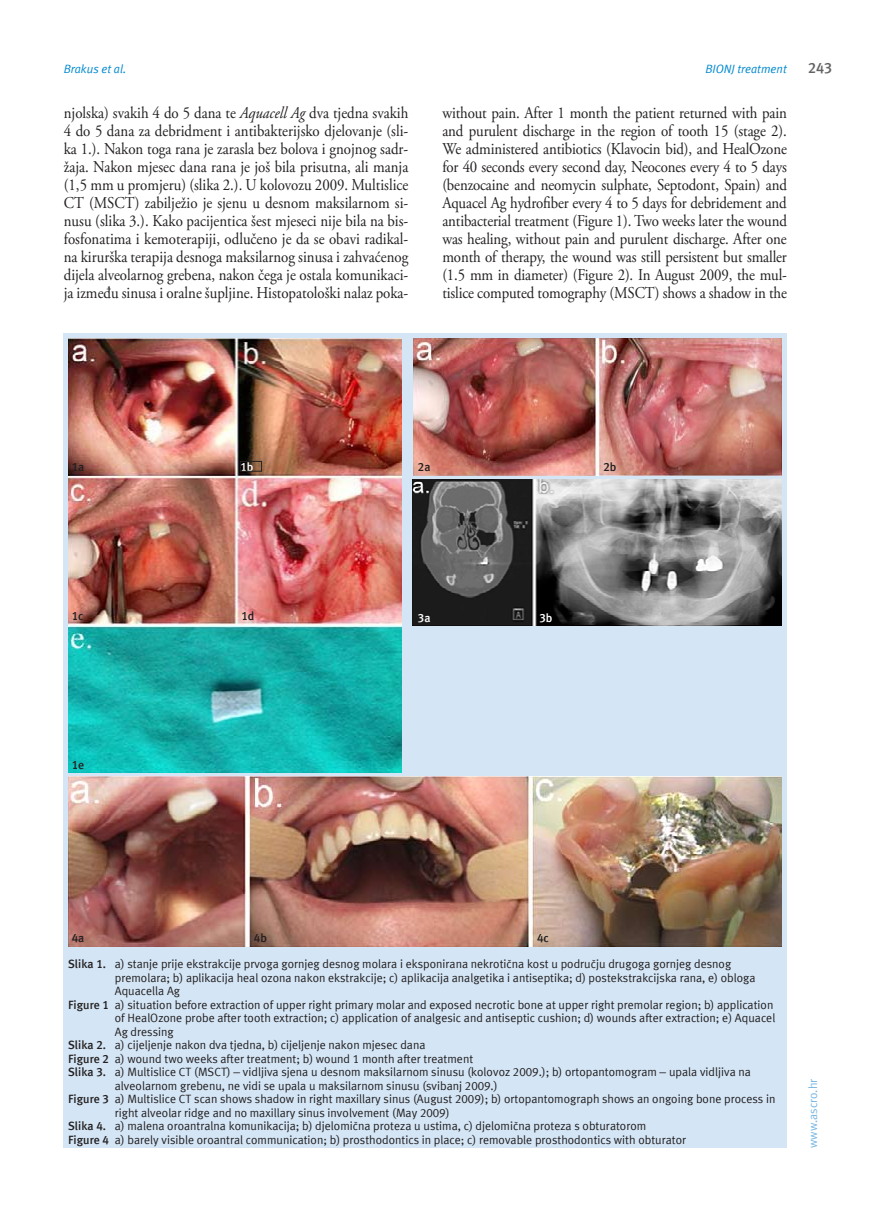
<style>
.page{position:relative;width:872px;height:1212px;background:#fff}
.page>*{position:absolute;margin:0;border:0;box-sizing:border-box;transform-origin:0 0}
.t1{font:16.5px/18px "Adobe Garamond Pro";letter-spacing:-.01em;color:#231f20;text-align:justify;scale:.9 1}
.t2{font:700 15px "Meta ASC";color:#636366}
.t3{font:12px "Meta ASC";color:#231f20}
.t4{font:italic 12px "Meta ASC";color:#0089cf}
.t5{font:700 12px "Meta ASC";color:#231f20}
.t6{font:12px "Meta ASC";color:#77b6e4}
.t7{font:700 12px "Meta ASC";color:#fff}
.s1{font-style:italic}
.s2{font-weight:700}
</style>
<div class="page">
<div style="left:64px;top:333px;width:723px;height:645px;background:#d4e6f6"></div>
<div style="left:64px;top:955px;width:723px;height:193px;background:#d4e6f6"></div>
<img style="left:68px;top:338px;width:334px;height:434px">
<img style="left:413px;top:338px;width:369px;height:137px">
<img style="left:412px;top:479px;width:370px;height:147px">
<img style="left:68px;top:776px;width:714px;height:171px">
<div style="left:240px;top:461px;width:22px;height:10px;border:1px solid #231f20"></div>
<p class="t4" style="left:64px;top:62px;width:64px">Brakus et al.</p>
<p class="t4" style="left:705px;top:62px;width:83px">BIONJ treatment</p>
<p class="t2" style="left:808px;top:59px;width:26px">243</p>
<p class="t1" style="left:64px;top:105px;width:384px">njolska) svakih 4 do 5 dana te <span class="s1">Aquacell Ag</span> dva tjedna svakih 4 do 5 dana za debridment i antibakterijsko djelovanje (sli&shy;ka 1.). Nakon toga rana je zarasla bez bolova i gnojnog sadr&shy;žaja. Nakon mjesec dana rana je još bila prisutna, ali manja (1,5 mm u promjeru) (slika 2.). U kolovozu 2009. Multislice CT (MSCT) zabilježio je sjenu u desnom maksilarnom si&shy;nusu (slika 3.). Kako pacijentica šest mjeseci nije bila na bis&shy;fosfonatima i kemoterapiji, odlučeno je da se obavi radikal&shy;na kirurška terapija desnoga maksilarnog sinusa i zahvaćenog dijela alveolarnog grebena, nakon čega je ostala komunikaci&shy;ja između sinusa i oralne šupljine. Histopatološki nalaz poka-</p>
<p class="t1" style="left:442px;top:105px;width:384px">without pain. After 1 month the patient returned with pain and purulent discharge in the region of tooth 15 (stage 2).<br>We administered antibiotics (Klavocin bid), and HealOzone for 40 seconds every second day, Neocones every 4 to 5 days (benzocaine and neomycin sulphate, Septodont, Spain) and Aquacel Ag hydrofiber every 4 to 5 days for debridement and antibacterial treatment (Figure 1). Two weeks later the wound was healing, without pain and purulent discharge. After one month of therapy, the wound was still persistent but smaller (1.5 mm in diameter) (Figure 2). In August 2009, the mul&shy;tislice computed tomography (MSCT) shows a shadow in the</p>
<p class="t7" style="left:240px;top:460px;width:14px">1b</p>
<p class="t5" style="left:72px;top:460px;width:14px">1a</p>
<p class="t5" style="left:418px;top:460px;width:14px">2a</p>
<p class="t5" style="left:603px;top:460px;width:14px">2b</p>
<p class="t5" style="left:241px;top:608px;width:15px">1d</p>
<p class="t5" style="left:72px;top:608px;width:13px">1c</p>
<p class="t7" style="left:539px;top:611px;width:14px">3b</p>
<p class="t7" style="left:418px;top:611px;width:14px">3a</p>
<p class="t5" style="left:72px;top:758px;width:14px">1e</p>
<p class="t5" style="left:72px;top:931px;width:14px">4a</p>
<p class="t5" style="left:254px;top:931px;width:15px">4b</p>
<p class="t5" style="left:537px;top:931px;width:13px">4c</p>
<p class="t3" style="left:68px;top:957px;width:665px"><span class="s2">Slika 1.</span> a) stanje prije ekstrakcije prvoga gornjeg desnog molara i eksponirana nekrotična kost u području drugoga gornjeg desnog</p>
<p class="t3" style="left:115px;top:971px;width:642px">premolara; b) aplikacija heal ozona nakon ekstrakcije; c) aplikacija analgetika i antiseptika; d) postekstrakcijska rana, e) obloga</p>
<p class="t3" style="left:115px;top:984px;width:67px">Aquacella Ag</p>
<p class="t3" style="left:68px;top:998px;width:707px"><span class="s2">Figure 1</span> a) situation before extraction of upper right primary molar and exposed necrotic bone at upper right premolar region; b) application</p>
<p class="t3" style="left:115px;top:1011px;width:662px">of HealOzone probe after tooth extraction; c) application of analgesic and antiseptic cushion; d) wounds after extraction; e) Aquacel</p>
<p class="t3" style="left:115px;top:1025px;width:60px">Ag dressing</p>
<p class="t3" style="left:68px;top:1038px;width:359px"><span class="s2">Slika 2.</span> a) cijeljenje nakon dva tjedna, b) cijeljenje nakon mjesec dana</p>
<p class="t3" style="left:68px;top:1052px;width:407px"><span class="s2">Figure 2</span> a) wound two weeks after treatment; b) wound 1 month after treatment</p>
<p class="t3" style="left:68px;top:1065px;width:684px"><span class="s2">Slika 3.</span> a) Multislice CT (MSCT) – vidljiva sjena u desnom maksilarnom sinusu (kolovoz 2009.); b) ortopantomogram – upala vidljiva na</p>
<p class="t3" style="left:115px;top:1079px;width:384px">alveolarnom grebenu, ne vidi se upala u maksilarnom sinusu (svibanj 2009.)</p>
<p class="t3" style="left:68px;top:1092px;width:709px"><span class="s2">Figure 3</span> a) Multislice CT scan shows shadow in right maxillary sinus (August 2009); b) ortopantomograph shows an ongoing bone process in</p>
<p class="t3" style="left:115px;top:1106px;width:336px">right alveolar ridge and no maxillary sinus involvement (May 2009)</p>
<p class="t3" style="left:68px;top:1119px;width:580px"><span class="s2">Slika 4.</span> a) malena oroantralna komunikacija; b) djelomična proteza u ustima, c) djelomična proteza s obturatorom</p>
<p class="t3" style="left:68px;top:1133px;width:619px"><span class="s2">Figure 4</span> a) barely visible oroantral communication; b) prosthodontics in place; c) removable prosthodontics with obturator</p>
<p class="t6" style="left:806px;top:1148px;width:71px;rotate:-90deg">www.ascro.hr</p>
</div>
